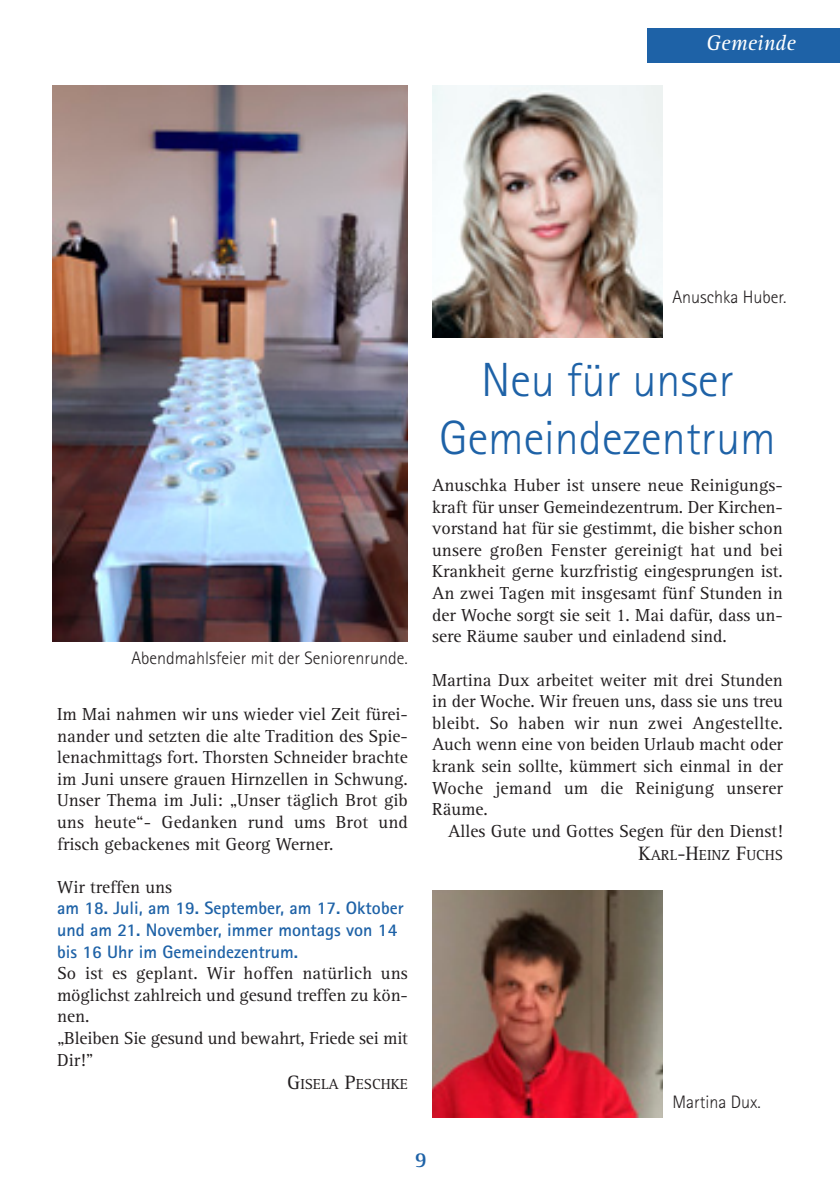
<style>
.page{position:relative;width:840px;height:1191px;background:#fff}
.page>*{position:absolute;margin:0;border:0;box-sizing:border-box;transform-origin:0 0}
.t1{font:300 48px/57.6px "Rotis Sans Serif Std";color:#1e62a7;text-align:center}
.t2{font:italic 22px "Rotis Serif Std";color:#fff}
.t3{font:700 22px "Rotis Serif Std";color:#1e62a7}
.t4{font:18px/21.6px "Rotis Serif Std";color:#231f20;text-align:justify}
.t5{font:700 18px/21.6px "Rotis Sans Serif Std";color:#1e62a7}
.t6{font:300 18px "Rotis Sans Serif Std";color:#231f20}
.t7{font:15px "Rotis Serif Std";color:#231f20}
.s1{font-size:20px}
</style>
<div class="page">
<img style="left:432px;top:890px;width:229px;height:227px">
<img style="left:52px;top:85px;width:356px;height:556px">
<img style="left:432px;top:85px;width:229px;height:252px">
<div style="left:646px;top:28px;width:193px;height:34px;background:#1e62a7"></div>
<p class="t2" style="left:705px;top:34px;width:91px">Gemeinde</p>
<p class="t6" style="left:672px;top:290px;width:115px">Anuschka Huber.</p>
<p class="t6" style="left:131px;top:652px;width:278px">Abendmahlsfeier mit der Seniorenrunde.</p>
<p class="t4" style="left:57px;top:705px;width:352px">Im Mai nahmen wir uns wieder viel Zeit fürei&shy;nander und setzten die alte Tradition des Spie&shy;lenachmittags fort. Thorsten Schneider brachte im Juni unsere grauen Hirnzellen in Schwung.<br>Unser Thema im Juli: „Unser täglich Brot gib uns heute“- Gedanken rund ums Brot und frisch gebackenes mit Georg Werner.</p>
<p class="t4" style="left:57px;top:877px;width:117px">Wir treffen uns</p>
<p class="t5" style="left:57px;top:899px;width:348px">am 18. Juli, am 19. September, am 17. Oktober und am 21. November, immer montags von 14 bis 16 Uhr im Gemeindezentrum.</p>
<p class="t4" style="left:57px;top:964px;width:352px;text-align:left">So ist es geplant. Wir hoffen natürlich uns möglichst zahlreich und gesund treffen zu kön&shy;nen.<br>„Bleiben Sie gesund und bewahrt, Friede sei mit<br>Dir!”</p>
<p class="t7" style="left:287px;top:1078px;width:122px"><span class="s1">G</span>ISELA <span class="s1">P</span>ESCHKE</p>
<h1 class="t1" style="left:439px;top:356px;width:338px">Neu für unser<br>Gemeindezentrum</h1>
<p class="t4" style="left:432px;top:476px;width:352px">Anuschka Huber ist unsere neue Reinigungs&shy;kraft für unser Gemeindezentrum. Der Kirchen&shy;vorstand hat für sie gestimmt, die bisher schon unsere großen Fenster gereinigt hat und bei Krankheit gerne kurzfristig eingesprungen ist.<br>An zwei Tagen mit insgesamt fünf Stunden in der Woche sorgt sie seit 1. Mai dafür, dass un&shy;sere Räume sauber und einladend sind.</p>
<p class="t4" style="left:432px;top:670px;width:352px">Martina Dux arbeitet weiter mit drei Stunden in der Woche. Wir freuen uns, dass sie uns treu bleibt. So haben wir nun zwei Angestellte.<br>Auch wenn eine von beiden Urlaub macht oder krank sein sollte, kümmert sich einmal in der Woche jemand um die Reinigung unserer Räume.</p>
<p class="t4" style="left:448px;top:821px;width:336px">Alles Gute und Gottes Segen für den Dienst!</p>
<p class="t7" style="left:638px;top:849px;width:146px"><span class="s1">K</span>ARL<span class="s1">-H</span>EINZ <span class="s1">F</span>UCHS</p>
<p class="t6" style="left:672px;top:1095px;width:90px">Martina Dux.</p>
<p class="t3" style="left:414px;top:1151px;width:14px">9</p>
</div>
